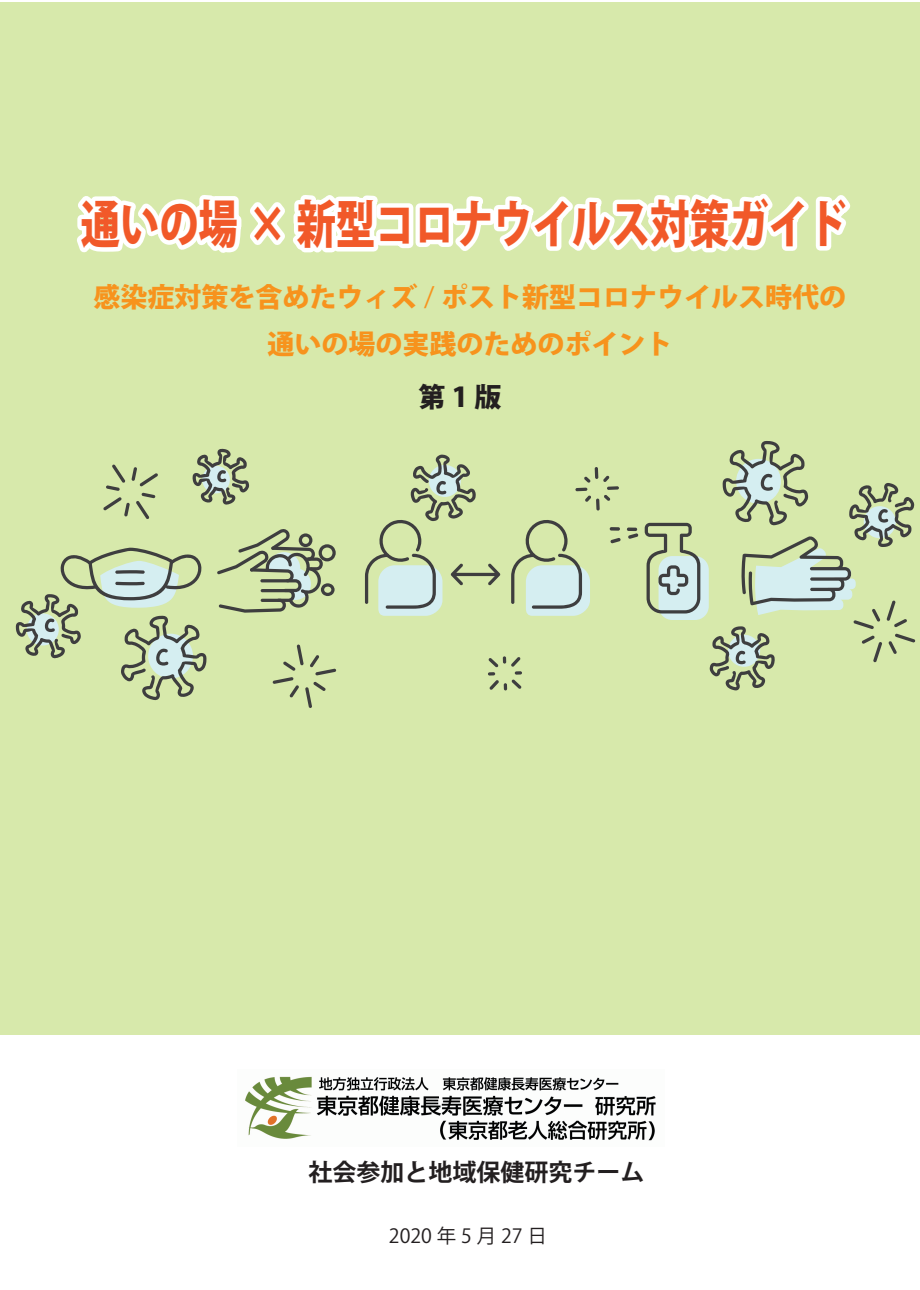
<style>
.page{position:relative;width:920px;height:1290px;background:#fff}
.page>*{position:absolute;margin:0;border:0;box-sizing:border-box;transform-origin:0 0}
.t1{font:800 51px "Koz Go Pr 6 N";color:#f36421;scale:.77 1}
.t2{font:800 27px/47.2px "Koz Go Pr 6 N";color:#f7931d;text-align:center}
.t3{font:800 27px "Koz Go Pr 6 N";color:#231f20}
.t4{font:700 24px "Koz Go Pr 6 N";color:#231f20}
.t5{font:19.5px "Koz Go Pr 6 N";letter-spacing:.25em;color:#231f20}
.s1{font-weight:400}
</style>
<div class="page">
<div style="left:1px;top:2px;width:919px;height:1032px;background:#d7e9ab"></div>
<img style="left:245px;top:1076px;width:411px;height:65px">
<svg style="left:273px;top:644px;width:63px;height:64px"></svg>
<svg style="left:103px;top:464px;width:55px;height:55px"></svg>
<svg style="left:193px;top:449px;width:56px;height:56px"></svg>
<svg style="left:217px;top:529px;width:119px;height:84px"></svg>
<svg style="left:511px;top:520px;width:79px;height:96px"></svg>
<svg style="left:365px;top:454px;width:135px;height:162px"></svg>
<svg style="left:575px;top:467px;width:44px;height:44px"></svg>
<svg style="left:488px;top:656px;width:34px;height:34px"></svg>
<div style="left:659px;top:556px;width:50px;height:64px;background:#d5eef1;border-radius:14px"></div>
<svg style="left:645px;top:523px;width:55px;height:90px"></svg>
<svg style="left:609px;top:527px;width:30px;height:17px"></svg>
<svg style="left:710px;top:441px;width:205px;height:249px"></svg>
<svg style="left:16px;top:547px;width:191px;height:153px"></svg>
<svg style="left:77px;top:194px;width:774px;height:59px"></svg>
<h1 class="t1" style="left:81px;top:196px;width:996px">通いの場 × 新型コロナウイルス対策ガイド</h1>
<p class="t2" style="left:93px;top:274px;width:754px">感染症対策を含めたウィズ <span class="s1">/</span> ポスト新型コロナウイルス時代の通いの場の実践のためのポイント</p>
<p class="t3" style="left:418px;top:382px;width:85px">第1版</p>
<p class="t4" style="left:309px;top:1158px;width:337px">社会参加と地域保健研究チーム</p>
<p class="t5" style="left:389px;top:1225px;width:160px">2020年5月27日</p>
</div>
